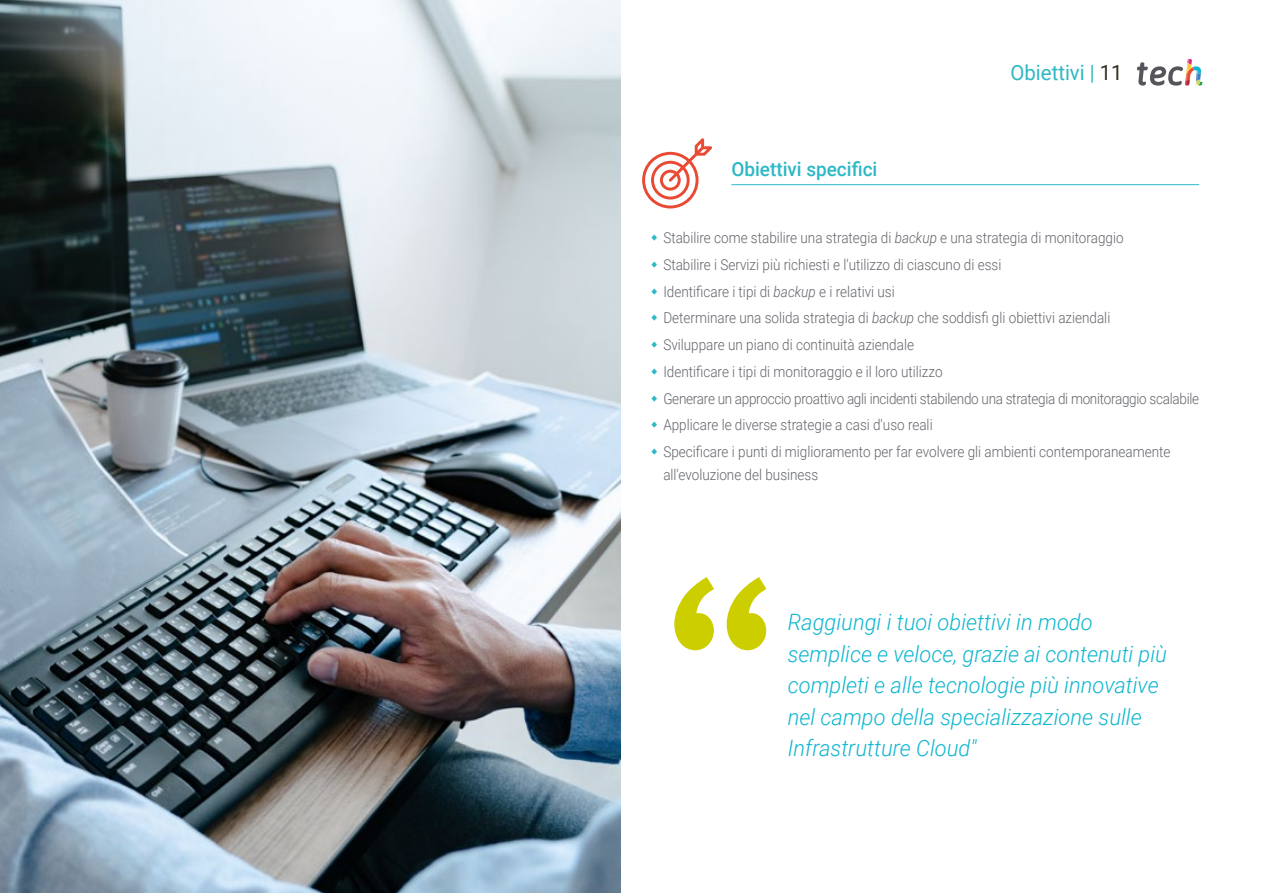
<style>
.page{position:relative;width:1263px;height:893px;background:#fff}
.page>*{position:absolute;margin:0;border:0;box-sizing:border-box;transform-origin:0 0}
.t1{font:italic 300 22.5px/31.5px "Roboto";color:#0fb6cf}
.t2{font:21px "Roboto";color:#2db8c5}
.t3{font:500 19.5px "Roboto";color:#2db8c5}
.t4{font:300 15px/26.7px "Roboto";color:#61646a;scale:.9 1}
.s1{color:#312e20}
.s2{font-style:italic}
</style>
<div class="page">
<svg style="left:1137px;top:59px;width:65px;height:27px"></svg>
<hr style="left:731px;top:184px;width:468px;height:1px;background:#2db8c5">
<svg style="left:642px;top:138px;width:70px;height:70px"></svg>
<img style="left:0;top:0;width:621px;height:893px">
<svg style="left:674px;top:577px;width:92px;height:73px"></svg>
<h3 class="t3" style="left:731px;top:156px;width:147px">Obiettivi specifici</h3>
<h2 class="t2" style="left:1010px;top:57px;width:114px">Obiettivi | <span class="s1">11</span></h2>
<p class="t4" style="left:663px;top:224px;width:597px">Stabilire come stabilire una strategia di <span class="s2">backup</span> e una strategia di monitoraggio<br>Stabilire i Servizi più richiesti e l'utilizzo di ciascuno di essi<br>Identificare i tipi di <span class="s2">backup</span> e i relativi usi<br>Determinare una solida strategia di <span class="s2">backup</span> che soddisfi gli obiettivi aziendali<br>Sviluppare un piano di continuità aziendale<br>Identificare i tipi di monitoraggio e il loro utilizzo<br>Generare un approccio proattivo agli incidenti stabilendo una strategia di monitoraggio scalabile Applicare le diverse strategie a casi d'uso reali<br>Specificare i punti di miglioramento per far evolvere gli ambienti contemporaneamente</p>
<p class="t4" style="left:663px;top:460px;width:174px">all'evoluzione del business</p>
<h1 class="t1" style="left:788px;top:605px;width:381px">Raggiungi i tuoi obiettivi in modo semplice e veloce, grazie ai contenuti più completi e alle tecnologie più innovative nel campo della specializzazione sulle Infrastrutture Cloud"</h1>
</div>
